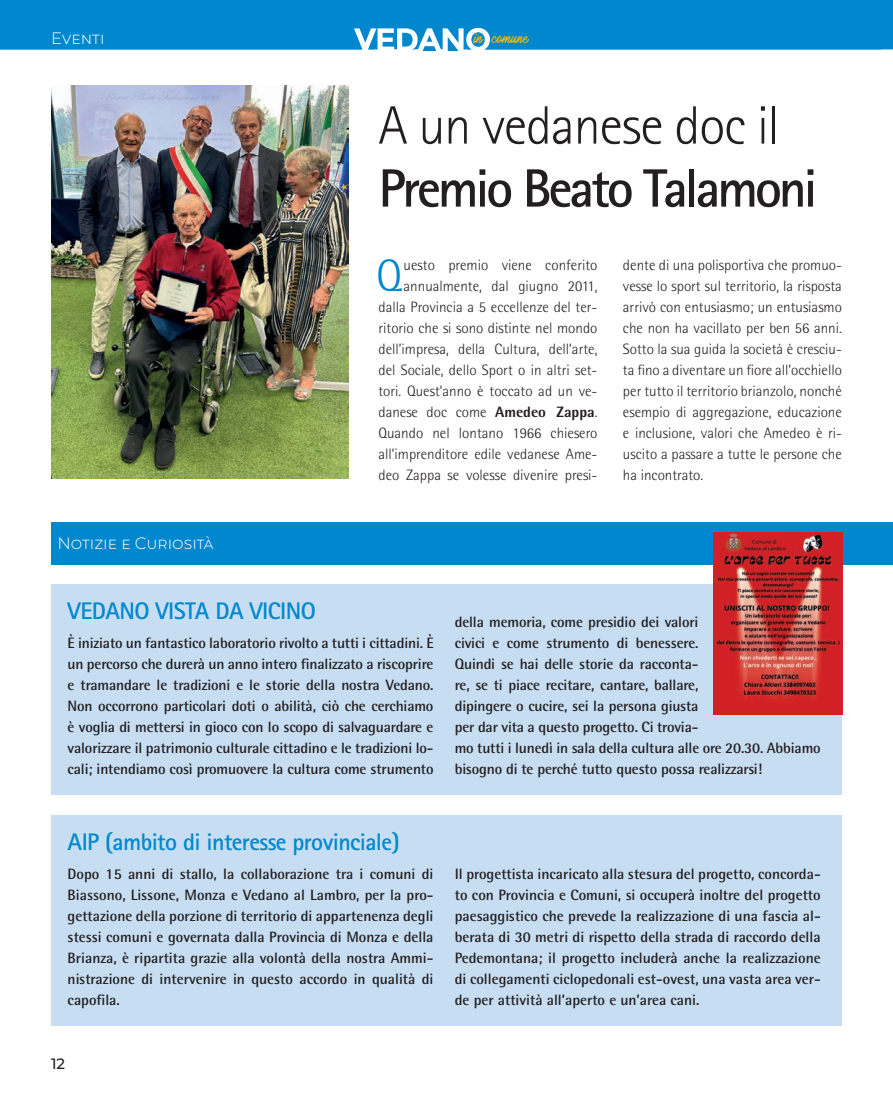
<style>
.page{position:relative;width:893px;height:1106px;background:#fff}
.page>*{position:absolute;margin:0;border:0;box-sizing:border-box;transform-origin:0 0}
.t1{font:700 54px "Rotis Sans Serif Std";letter-spacing:-.06em;color:#231f20}
.t2{font:300 54px "Rotis Sans Serif Std";letter-spacing:-.02em;color:#231f20}
.t3{font:300 45.45px "Rotis Semi Sans Std";color:#0087cd}
.t4{font:700 24px "Rotis Sans Serif Std";letter-spacing:-.025em;color:#0087cd}
.t5{font:300 16.5px "Montserrat";color:#fff}
.t6{font:700 15px/21px "Rotis Semi Sans Std";letter-spacing:-.01em;color:#231f20;text-align:justify}
.t7{font:300 15px/21px "Rotis Semi Sans Std";color:#231f20;text-align:right}
.t8{font:500 15px "Montserrat";color:#231f20}
.t9{font:12.75px "Mark My Words";color:#fbb416}
.s1{font-weight:800}
</style>
<div class="page">
<div style="left:0;top:0;width:893px;height:50px;background:#0087cd"></div>
<svg style="left:0;top:28px;width:893px;height:23px"></svg>
<div style="left:51px;top:522px;width:842px;height:42px;background:#0087cd"></div>
<img style="left:51px;top:85px;width:298px;height:393px">
<div style="left:51px;top:816px;width:791px;height:210px;background:#c6ddf2"></div>
<div style="left:51px;top:585px;width:791px;height:210px;background:#c6ddf2"></div>
<img style="left:714px;top:533px;width:128px;height:181px">
<p class="t5" style="left:51px;top:27px;width:55px">Eventi</p>
<p class="t5" style="left:57px;top:532px;width:158px">Notizie e Curiosità</p>
<p class="t9" style="left:474px;top:31px;width:56px">in comune</p>
<h1 class="t2" style="left:378px;top:94px;width:403px">A un vedanese doc il</h1>
<h1 class="t1" style="left:378px;top:154px;width:441px">Premio Beato Talamoni</h1>
<h2 class="t3" style="left:376px;top:249px;width:28px">Q</h2>
<p class="t7" style="left:378px;top:254px;width:221px">uesto premio viene conferito annualmente, dal giugno 2011, dalla Provincia a 5 eccellenze del ter&shy;ritorio che si sono distinte nel mondo dell’impresa, della Cultura, dell’arte, del Sociale, dello Sport o in altri set&shy;tori. Quest’anno è toccato ad un ve&shy;danese doc come <span class="s1">Amedeo Zappa</span>.<br>Quando nel lontano 1966 chiesero all’imprenditore edile vedanese Ame&shy;deo Zappa se volesse divenire presi-</p>
<p class="t7" style="left:623px;top:254px;width:220px;text-align:justify">dente di una polisportiva che promuo&shy;vesse lo sport sul territorio, la risposta arrivò con entusiasmo; un entusiasmo che non ha vacillato per ben 56 anni.<br>Sotto la sua guida la società è cresciu&shy;ta fino a diventare un fiore all’occhiello per tutto il territorio brianzolo, nonché esempio di aggregazione, educazione e inclusione, valori che Amedeo è ri&shy;uscito a passare a tutte le persone che ha incontrato.</p>
<h3 class="t4" style="left:68px;top:595px;width:250px">VEDANO VISTA DA VICINO</h3>
<p class="t6" style="left:68px;top:632px;width:367px">È iniziato un fantastico laboratorio rivolto a tutti i cittadini. È un percorso che durerà un anno intero finalizzato a riscoprire e tramandare le tradizioni e le storie della nostra Vedano.<br>Non occorrono particolari doti o abilità, ciò che cerchiamo è voglia di mettersi in gioco con lo scopo di salvaguardare e valorizzare il patrimonio culturale cittadino e le tradizioni lo&shy;cali; intendiamo così promuovere la cultura come strumento</p>
<p class="t6" style="left:455px;top:611px;width:367px;text-align:left">della memoria, come presidio dei valori<br>civici e come strumento di benessere.<br>Quindi se hai delle storie da racconta-<br>re, se ti piace recitare, cantare, ballare,<br>dipingere o cucire, sei la persona giusta<br>per dar vita a questo progetto. Ci trovia-<br>mo tutti i lunedì in sala della cultura alle ore 20.30. Abbiamo bisogno di te perché tutto questo possa realizzarsi!</p>
<h3 class="t4" style="left:68px;top:826px;width:334px">AIP (ambito di interesse provinciale)</h3>
<p class="t6" style="left:68px;top:863px;width:367px">Dopo 15 anni di stallo, la collaborazione tra i comuni di Biassono, Lissone, Monza e Vedano al Lambro, per la pro&shy;gettazione della porzione di territorio di appartenenza degli stessi comuni e governata dalla Provincia di Monza e della Brianza, è ripartita grazie alla volontà della nostra Ammi&shy;nistrazione di intervenire in questo accordo in qualità di capofila.</p>
<p class="t6" style="left:455px;top:863px;width:367px">Il progettista incaricato alla stesura del progetto, concorda&shy;to con Provincia e Comuni, si occuperà inoltre del progetto paesaggistico che prevede la realizzazione di una fascia al&shy;berata di 30 metri di rispetto della strada di raccordo della Pedemontana; il progetto includerà anche la realizzazione di collegamenti ciclopedonali est-ovest, una vasta area ver&shy;de per attività all’aperto e un’area cani.</p>
<p class="t8" style="left:51px;top:1053px;width:16px">12</p>
</div>
